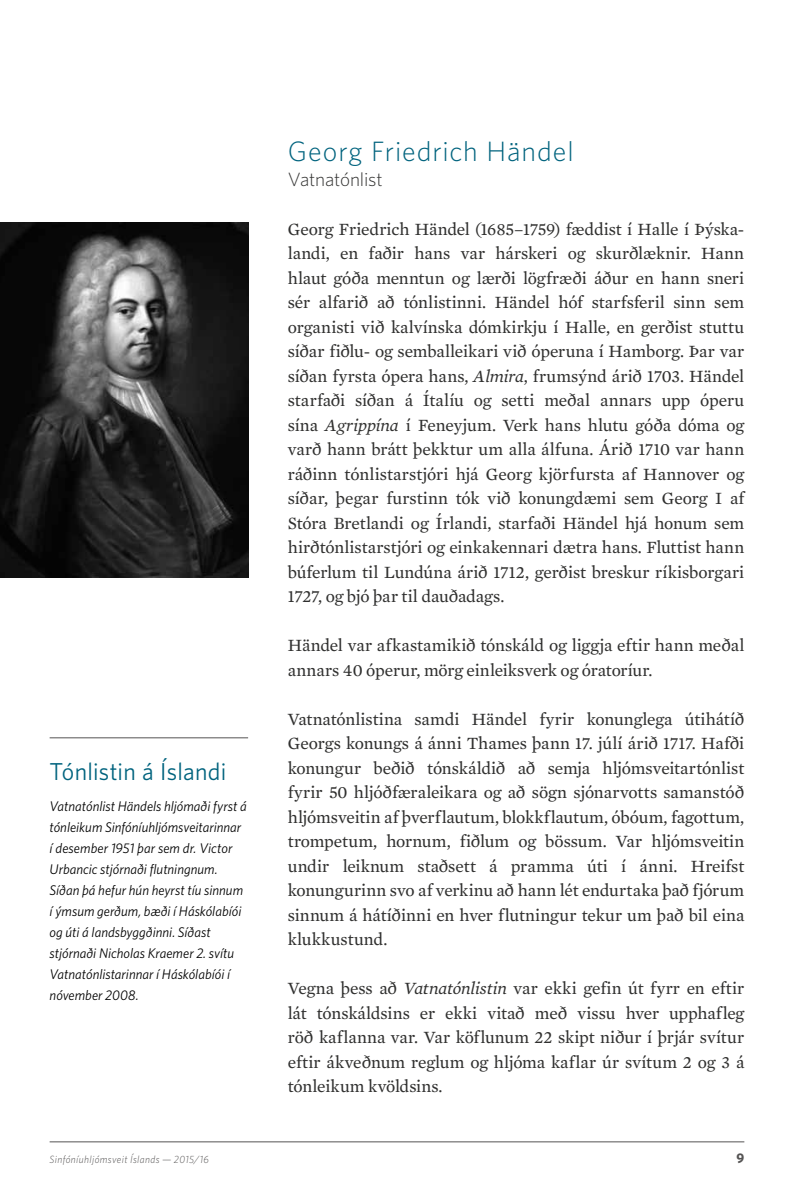
<style>
.page{position:relative;width:794px;height:1191px;background:#fff}
.page>*{position:absolute;margin:0;border:0;box-sizing:border-box;transform-origin:0 0}
.t1{font:300 28px "Whitney";letter-spacing:.03em;color:#00637e}
.t2{font:24.5px "Whitney";letter-spacing:.01em;color:#00637e}
.t3{font:300 19.25px "Whitney";letter-spacing:-.005em;color:#363635}
.t4{font:17.5px/24.5px "Mercury Text G2";letter-spacing:-.005em;color:#30302f;text-align:justify}
.t5{font:italic 14px/21px "Whitney";color:#000}
.t6{font:700 14px "Whitney";color:#555454}
.t7{font:italic 300 10.5px "Whitney";letter-spacing:.035em;color:#555454}
.s1{font-style:italic}
</style>
<div class="page">
<hr style="left:50px;top:1141px;width:694px;height:1px;background:#555454">
<hr style="left:50px;top:737px;width:198px;height:1px;background:#555454">
<img style="left:0;top:223px;width:248px;height:355px">
<h2 class="t2" style="left:50px;top:757px;width:178px">Tónlistin á Íslandi</h2>
<p class="t5" style="left:50px;top:795px;width:199px">Vatnatónlist Händels hljómaði fyrst á tónleikum Sinfóníuhljómsveitarinnar í desember 1951 þar sem dr. Victor Urbancic stjórnaði flutningnum.<br>Síðan þá hefur hún heyrst tíu sinnum í ýmsum gerðum, bæði í Háskólabíói og úti á landsbyggðinni. Síðast stjórnaði Nicholas Kraemer 2. svítu Vatnatónlistarinnar í Háskólabíói í nóvember 2008.</p>
<h1 class="t1" style="left:288px;top:135px;width:287px">Georg Friedrich Händel</h1>
<p class="t3" style="left:288px;top:168px;width:96px">Vatnatónlist</p>
<p class="t4" style="left:288px;top:217px;width:458px">Georg Friedrich Händel (1685–1759) fæddist í Halle í Þýska&shy;landi, en faðir hans var hárskeri og skurðlæknir. Hann hlaut góða menntun og lærði lögfræði áður en hann sneri sér alfarið að tónlistinni. Händel hóf starfsferil sinn sem organisti við kalvínska dómkirkju í Halle, en gerðist stuttu síðar fiðlu- og semballeikari við óperuna í Hamborg. Þar var síðan fyrsta ópera hans, <span class="s1">Almira</span>, frumsýnd árið 1703. Händel starfaði síðan á Ítalíu og setti meðal annars upp óperu sína <span class="s1">Agrippína</span> í Feneyjum. Verk hans hlutu góða dóma og varð hann brátt þekktur um alla álfuna. Árið 1710 var hann ráðinn tónlistarstjóri hjá Georg kjörfursta af Hannover og síðar, þegar furstinn tók við konungdæmi sem Georg I af Stóra Bretlandi og Írlandi, starfaði Händel hjá honum sem hirðtónlistarstjóri og einkakennari dætra hans. Fluttist hann búferlum til Lundúna árið 1712, gerðist breskur ríkisborgari 1727, og bjó þar til dauðadags.</p>
<p class="t4" style="left:288px;top:633px;width:458px">Händel var afkastamikið tónskáld og liggja eftir hann meðal annars 40 óperur, mörg einleiksverk og óratoríur.</p>
<p class="t4" style="left:288px;top:707px;width:458px">Vatnatónlistina samdi Händel fyrir konunglega útihátíð Georgs konungs á ánni Thames þann 17. júlí árið 1717. Hafði konungur beðið tónskáldið að semja hljómsveitartónlist fyrir 50 hljóðfæraleikara og að sögn sjónarvotts samanstóð hljómsveitin af þverflautum, blokkflautum, óbóum, fagottum, trompetum, hornum, fiðlum og bössum. Var hljómsveitin undir leiknum staðsett á pramma úti í ánni. Hreifst konungurinn svo af verkinu að hann lét endurtaka það fjórum sinnum á hátíðinni en hver flutningur tekur um það bil eina klukkustund.</p>
<p class="t4" style="left:288px;top:976px;width:458px">Vegna þess að <span class="s1">Vatnatónlistin</span> var ekki gefin út fyrr en eftir lát tónskáldsins er ekki vitað með vissu hver upphafleg röð kaflanna var. Var köflunum 22 skipt niður í þrjár svítur eftir ákveðnum reglum og hljóma kaflar úr svítum 2 og 3 á tónleikum kvöldsins.</p>
<p class="t7" style="left:50px;top:1153px;width:161px">Sinfóníuhljómsveit Íslands — 2015/16</p>
<p class="t6" style="left:736px;top:1150px;width:9px">9</p>
</div>
